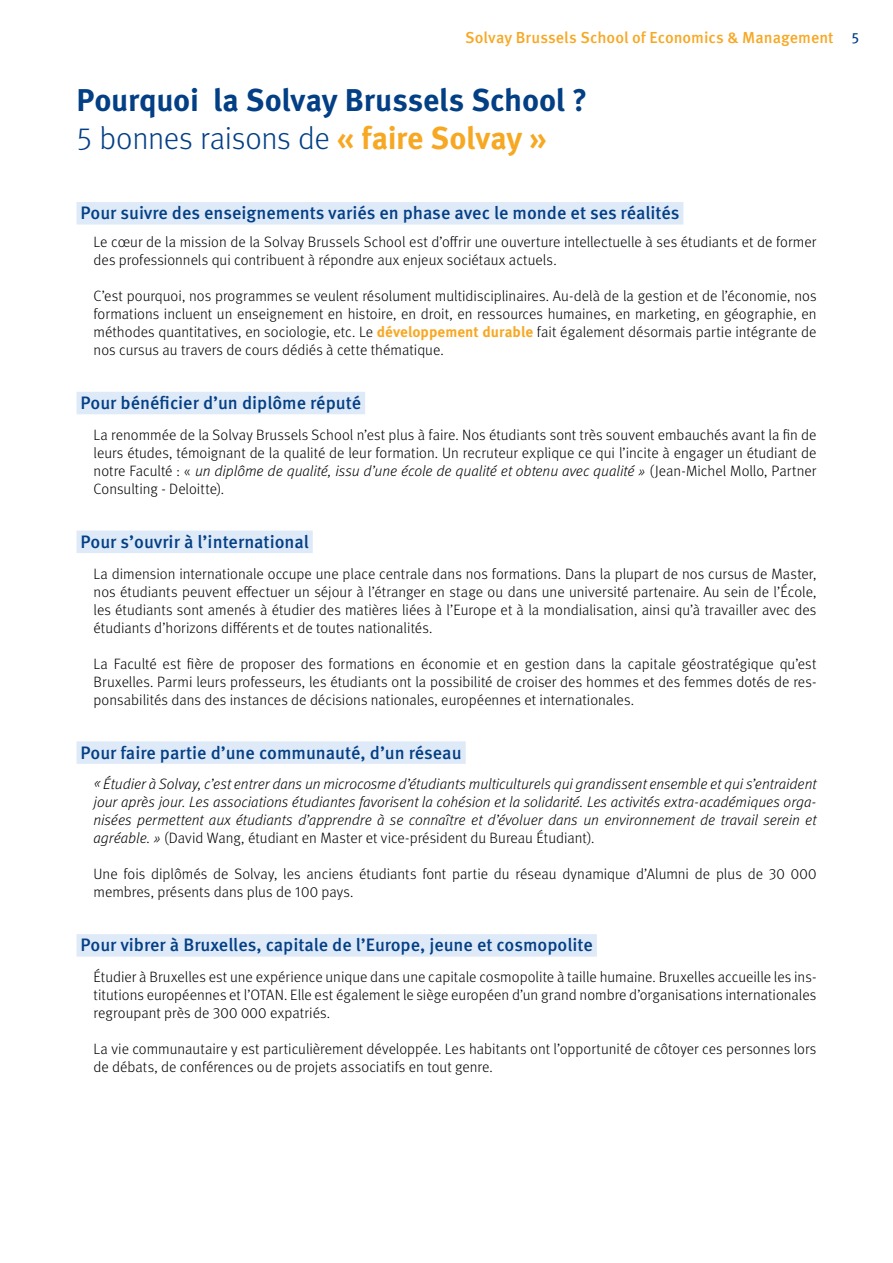
<style>
.page{position:relative;width:893px;height:1263px;background:#fff}
.page>*{position:absolute;margin:0;border:0;box-sizing:border-box;transform-origin:0 0}
.t1{font:700 31.5px/37.8px "Meta Pro";letter-spacing:-.005em;color:#033f85}
.t2{font:500 18px "Meta Pro";color:#033f85}
.t3{font:500 15.9px "Meta Pro";color:#f7a823}
.t4{font:300 15px/18px "Meta Pro";color:#000;text-align:justify}
.t5{font:italic 300 15px/18px "Meta Pro";color:#000;text-align:justify}
.s1{font-weight:400;font-size:15px;color:#033f85}
.s2{font-weight:300}
.s3{color:#f7a823}
.s4{font-weight:700;color:#f7a823}
.s5{font-style:italic}
.s6{font-style:normal}
</style>
<div class="page">
<div style="left:77px;top:202px;width:606px;height:22px;background:#dfeaf8"></div>
<div style="left:77px;top:392px;width:288px;height:22px;background:#dfeaf8"></div>
<div style="left:77px;top:531px;width:236px;height:22px;background:#dfeaf8"></div>
<div style="left:77px;top:741px;width:389px;height:23px;background:#dfeaf8"></div>
<div style="left:77px;top:934px;width:520px;height:23px;background:#dfeaf8"></div>
<p class="t3" style="left:465px;top:25px;width:395px">Solvay Brussels School of Economics &amp; Management <span class="s1">5</span></p>
<h1 class="t1" style="left:77px;top:79px;width:512px">Pourquoi la Solvay Brussels School ?<br><span class="s2">5 bonnes raisons de</span> <span class="s3">« faire Solvay »</span></h1>
<p class="t2" style="left:81px;top:199px;width:600px">Pour suivre des enseignements variés en phase avec le monde et ses réalités</p>
<p class="t4" style="left:94px;top:232px;width:724px">Le cœur de la mission de la Solvay Brussels School est d’offrir une ouverture intellectuelle à ses étudiants et de former des professionnels qui contribuent à répondre aux enjeux sociétaux actuels.</p>
<p class="t4" style="left:94px;top:286px;width:724px">C’est pourquoi, nos programmes se veulent résolument multidisciplinaires. Au-delà de la gestion et de l’économie, nos formations incluent un enseignement en histoire, en droit, en ressources humaines, en marketing, en géographie, en méthodes quantitatives, en sociologie, etc. Le <span class="s4">développement durable</span> fait également désormais partie intégrante de nos cursus au travers de cours dédiés à cette thématique.</p>
<p class="t2" style="left:81px;top:389px;width:282px">Pour bénéficier d’un diplôme réputé</p>
<p class="t4" style="left:94px;top:425px;width:724px">La renommée de la Solvay Brussels School n’est plus à faire. Nos étudiants sont très souvent embauchés avant la fin de leurs études, témoignant de la qualité de leur formation. Un recruteur explique ce qui l’incite à engager un étudiant de notre Faculté : « <span class="s5">un diplôme de qualité, issu d’une école de qualité et obtenu avec qualité »</span> (Jean-Michel Mollo, Partner Consulting - Deloitte).</p>
<p class="t2" style="left:81px;top:528px;width:230px">Pour s’ouvrir à l’international</p>
<p class="t4" style="left:94px;top:564px;width:724px">La dimension internationale occupe une place centrale dans nos formations. Dans la plupart de nos cursus de Master, nos étudiants peuvent effectuer un séjour à l’étranger en stage ou dans une université partenaire. Au sein de l’École, les étudiants sont amenés à étudier des matières liées à l’Europe et à la mondialisation, ainsi qu’à travailler avec des étudiants d’horizons différents et de toutes nationalités.</p>
<p class="t4" style="left:94px;top:654px;width:724px">La Faculté est fière de proposer des formations en économie et en gestion dans la capitale géostratégique qu’est Bruxelles. Parmi leurs professeurs, les étudiants ont la possibilité de croiser des hommes et des femmes dotés de res&shy;ponsabilités dans des instances de décisions nationales, européennes et internationales.</p>
<p class="t2" style="left:81px;top:738px;width:383px">Pour faire partie d’une communauté, d’un réseau</p>
<p class="t5" style="left:94px;top:774px;width:724px">« Étudier à Solvay, c’est entrer dans un microcosme d’étudiants multiculturels qui grandissent ensemble et qui s’entraident jour après jour. Les associations étudiantes favorisent la cohésion et la solidarité. Les activités extra-académiques orga&shy;nisées permettent aux étudiants d’apprendre à se connaître et d’évoluer dans un environnement de travail serein et agréable. » <span class="s6">(David Wang, étudiant en Master et vice-président du Bureau Étudiant).</span></p>
<p class="t4" style="left:94px;top:864px;width:724px">Une fois diplômés de Solvay, les anciens étudiants font partie du réseau dynamique d’Alumni de plus de 30 000 membres, présents dans plus de 100 pays.</p>
<p class="t2" style="left:81px;top:931px;width:514px">Pour vibrer à Bruxelles, capitale de l’Europe, jeune et cosmopolite</p>
<p class="t4" style="left:94px;top:967px;width:724px">Étudier à Bruxelles est une expérience unique dans une capitale cosmopolite à taille humaine. Bruxelles accueille les ins&shy;titutions européennes et l’OTAN. Elle est également le siège européen d’un grand nombre d’organisations internationales regroupant près de 300 000 expatriés.</p>
<p class="t4" style="left:94px;top:1039px;width:724px">La vie communautaire y est particulièrement développée. Les habitants ont l’opportunité de côtoyer ces personnes lors de débats, de conférences ou de projets associatifs en tout genre.</p>
</div>
